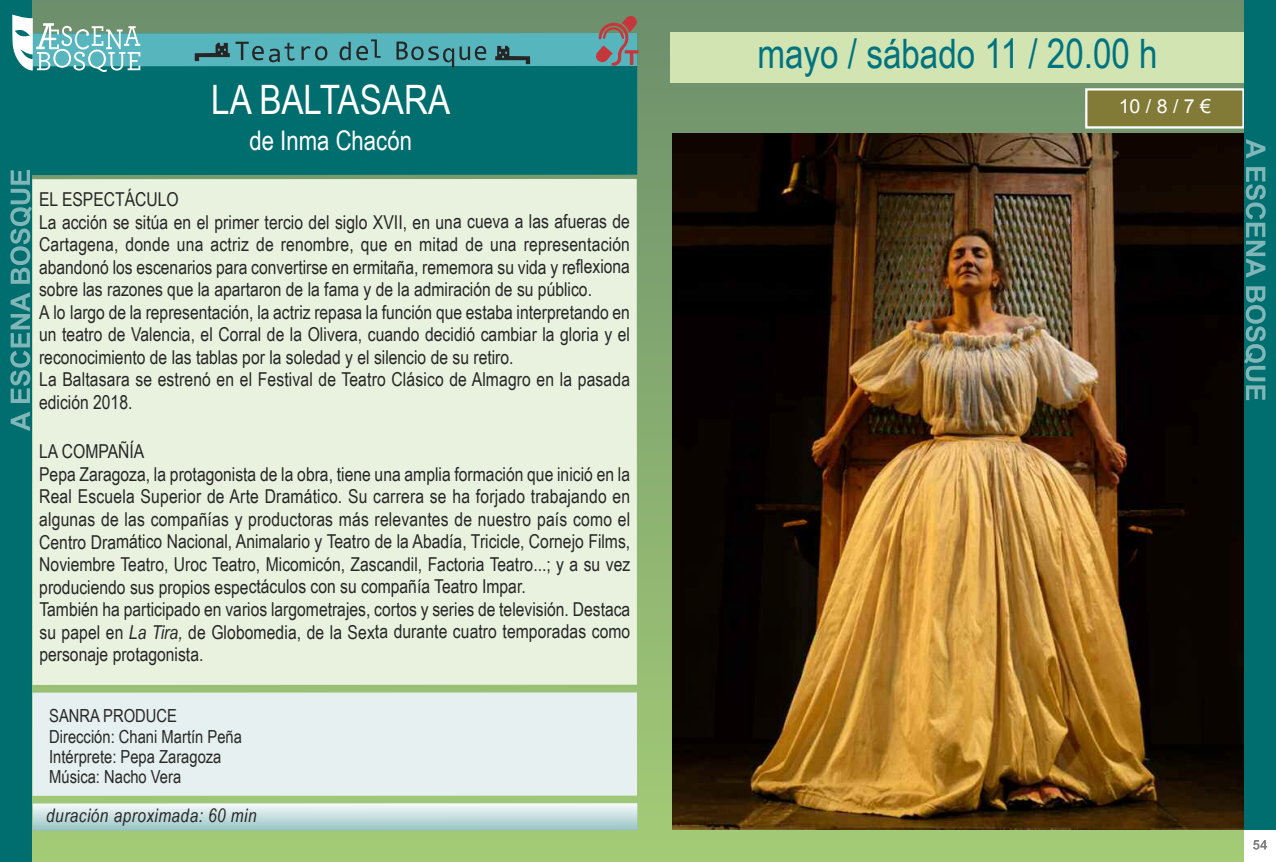
<style>
.page{position:relative;width:1276px;height:862px;background:#fff}
.page>*{position:absolute;margin:0;border:0;box-sizing:border-box;transform-origin:0 0}
.t1{font:40.5px "Arial Narrow";color:#007380}
.t2{font:40.5px "Arial Narrow";color:#fff}
.t3{font:27px "Arial Narrow";color:#fff}
.t4{font:19.35px "Arial";color:#fff}
.t5{font:19.12px/22.5px "Arial Narrow";color:#272627}
.t6{font:italic 18.68px "Arial Narrow";letter-spacing:.025em;color:#272627}
.t7{font:18px/20.2px "Arial Narrow";color:#272627}
.s1{font-style:italic}
</style>
<div class="page">
<div style="left:0;top:0;width:1276px;height:861px;background:linear-gradient(to bottom,#6d8f6c,#a4cc77)"></div>
<div style="left:24px;top:33px;width:613px;height:142px;background:#006d6e"></div>
<div style="left:32px;top:692px;width:605px;height:103px;background:#e6f0f0"></div>
<div style="left:33px;top:802px;width:604px;height:28px;background:linear-gradient(to bottom,#fbfdfd,#9dc7c7)"></div>
<div style="left:32px;top:33px;width:605px;height:33px;background:#57b6bd"></div>
<img style="left:672px;top:134px;width:572px;height:695px">
<div style="left:32px;top:179px;width:605px;height:505px;background:#e9f2df"></div>
<svg style="left:195px;top:39px;width:335px;height:28px"></svg>
<svg style="left:594px;top:14px;width:44px;height:52px"></svg>
<div style="left:1087px;top:90px;width:155px;height:36px;background:#827b37"></div>
<div style="left:1085px;top:88px;width:159px;height:40px;border:2px solid #fff"></div>
<div style="left:670px;top:33px;width:574px;height:50px;background:#d1e4b1"></div>
<div style="left:0;top:0;width:32px;height:861px;background:#006d6e"></div>
<div style="left:1244px;top:0;width:32px;height:861px;background:#006d6e"></div>
<svg style="left:12px;top:14px;width:128px;height:58px"></svg>
<svg style="left:1244px;top:139px;width:21px;height:261px"></svg>
<svg style="left:10px;top:170px;width:22px;height:261px"></svg>
<div style="left:1244px;top:829px;width:32px;height:32px;background:#fff"></div>
<svg style="left:1253px;top:840px;width:14px;height:9px"></svg>
<h1 class="t2" style="left:211px;top:76px;width:240px">LA BALTASARA</h1>
<h2 class="t3" style="left:249px;top:124px;width:164px">de Inma Chacón</h2>
<p class="t5" style="left:39px;top:188px;width:592px">EL ESPECTÁCULO<br>La acción se sitúa en el primer tercio del siglo XVII, en una cueva a las afueras de Cartagena, donde una actriz de renombre, que en mitad de una representación abandonó los escenarios para convertirse en ermitaña, rememora su vida y reflexiona sobre las razones que la apartaron de la fama y de la admiración de su público.<br>A lo largo de la representación, la actriz repasa la función que estaba interpretando en un teatro de Valencia, el Corral de la Olivera, cuando decidió cambiar la gloria y el reconocimiento de las tablas por la soledad y el silencio de su retiro.<br>La Baltasara se estrenó en el Festival de Teatro Clásico de Almagro en la pasada edición 2018.</p>
<p class="t5" style="left:39px;top:440px;width:593px">LA COMPAÑÍA<br>Pepa Zaragoza, la protagonista de la obra, tiene una amplia formación que inició en la Real Escuela Superior de Arte Dramático. Su carrera se ha forjado trabajando en algunas de las compañías y productoras más relevantes de nuestro país como el Centro Dramático Nacional, Animalario y Teatro de la Abadía, Tricicle, Cornejo Films, Noviembre Teatro, Uroc Teatro, Micomicón, Zascandil, Factoria Teatro...; y a su vez produciendo sus propios espectáculos con su compañía Teatro Impar.<br>También ha participado en varios largometrajes, cortos y series de televisión. Destaca su papel en <span class="s1">La Tira,</span> de Globomedia, de la Sexta durante cuatro temporadas como personaje protagonista.</p>
<p class="t7" style="left:49px;top:705px;width:194px">SANRA PRODUCE<br>Dirección: Chani Martín Peña<br>Intérprete: Pepa Zaragoza<br>Música: Nacho Vera</p>
<p class="t6" style="left:46px;top:803px;width:212px">duración aproximada: 60 min</p>
<h1 class="t1" style="left:757px;top:30px;width:402px">mayo / sábado 11 / 20.00 h</h1>
<p class="t4" style="left:1118px;top:96px;width:94px">10/8/7€</p>
</div>
